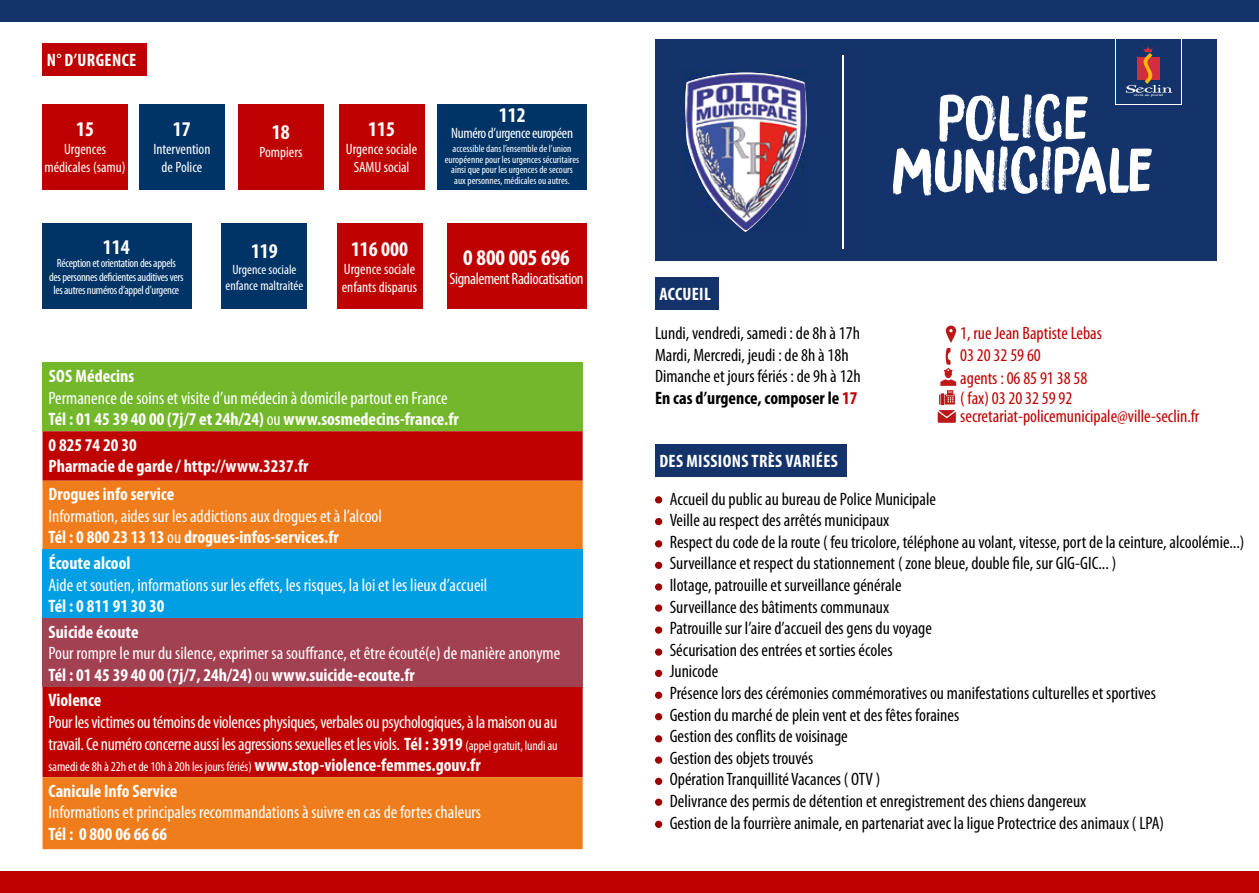
<style>
.page{position:relative;width:1259px;height:893px;background:#fff}
.page>*{position:absolute;margin:0;border:0;box-sizing:border-box;transform-origin:0 0}
.t1{font:57.9px/52.2px "DK Bocadillo";color:#fff;text-align:center}
.t2{font:700 condensed 22.5px "Myriad Pro";color:#fff}
.t3{font:700 condensed 21px "Myriad Pro";color:#fff}
.t4{font:condensed 18px/21.6px "Myriad Pro";color:#000}
.t5{font:condensed 18px/21.6px "Myriad Pro";color:#fff}
.t6{font:condensed 18px/21.6px "Myriad Pro";letter-spacing:-.02em;color:#fff}
.t7{font:700 condensed 18px/21.6px "Myriad Pro";color:#fff}
.t8{font:condensed 18px/22.4px "Myriad Pro";color:#be0201}
.t9{font:700 condensed 18px "Myriad Pro";letter-spacing:.02em;color:#fff}
.t10{font:condensed 16.5px "Myriad Pro";letter-spacing:-.025em;color:#fff}
.t11{font:condensed 15px/18px "Myriad Pro";color:#fff;text-align:center}
.t12{font:condensed 15px "Myriad Pro";letter-spacing:-.025em;color:#fff}
.t13{font:condensed 13.5px/16.2px "Myriad Pro";letter-spacing:-.01em;color:#fff;text-align:center}
.t14{font:condensed 12px/13.5px "Myriad Pro";letter-spacing:-.025em;color:#fff;text-align:center}
.t15{font:condensed 10.5px/10.5px "Myriad Pro";color:#fff;text-align:center}
.s1{font-weight:700}
.s2{font-size:13.5px}
.s3{font-weight:700;font-size:18px}
.s4{font-weight:700;color:#bf0101}
</style>
<div class="page">
<div style="left:0;top:0;width:1259px;height:21px;background:#14336a"></div>
<div style="left:0;top:872px;width:1259px;height:21px;background:#be0201"></div>
<div style="left:655px;top:39px;width:561px;height:222px;background:#14336a"></div>
<hr style="left:842px;top:55px;width:1px;height:194px;background:#fff">
<svg style="left:1115px;top:39px;width:66px;height:66px"></svg>
<div style="left:1116px;top:39px;width:64px;height:65px;background:#14336a"></div>
<svg style="left:1126px;top:45px;width:46px;height:52px"></svg>
<img style="left:683px;top:73px;width:124px;height:157px">
<div style="left:655px;top:277px;width:64px;height:33px;background:#14336a"></div>
<div style="left:43px;top:43px;width:104px;height:33px;background:#be0201"></div>
<div style="left:655px;top:444px;width:191px;height:33px;background:#14336a"></div>
<div style="left:43px;top:104px;width:85px;height:85px;background:#be0201"></div>
<div style="left:222px;top:224px;width:85px;height:85px;background:#036"></div>
<div style="left:337px;top:224px;width:85px;height:85px;background:#be0201"></div>
<div style="left:437px;top:104px;width:150px;height:85px;background:#036"></div>
<div style="left:43px;top:224px;width:149px;height:85px;background:#036"></div>
<div style="left:447px;top:224px;width:140px;height:85px;background:#be0201"></div>
<div style="left:139px;top:104px;width:85px;height:85px;background:#036"></div>
<div style="left:339px;top:104px;width:85px;height:85px;background:#be0201"></div>
<div style="left:238px;top:104px;width:85px;height:85px;background:#be0201"></div>
<div style="left:43px;top:362px;width:540px;height:69px;background:#73b72b"></div>
<div style="left:43px;top:431px;width:540px;height:50px;background:#be0201"></div>
<svg style="left:43px;top:481px;width:540px;height:368px;background:#db4d11"></svg>
<div style="left:43px;top:549px;width:540px;height:69px;background:#009fe3"></div>
<div style="left:43px;top:618px;width:540px;height:69px;background:#a24152"></div>
<svg style="left:937px;top:326px;width:19px;height:97px"></svg>
<div style="left:655px;top:496px;width:7px;height:7px;background:#900;border-radius:50%"></div>
<div style="left:655px;top:518px;width:7px;height:7px;background:#900;border-radius:50%"></div>
<div style="left:655px;top:540px;width:7px;height:7px;background:#900;border-radius:50%"></div>
<div style="left:655px;top:562px;width:7px;height:7px;background:#900;border-radius:50%"></div>
<div style="left:655px;top:583px;width:7px;height:8px;background:#900;border-radius:50%"></div>
<div style="left:655px;top:604px;width:7px;height:8px;background:#900;border-radius:50%"></div>
<div style="left:655px;top:626px;width:7px;height:8px;background:#900;border-radius:50%"></div>
<div style="left:655px;top:648px;width:7px;height:8px;background:#900;border-radius:50%"></div>
<div style="left:655px;top:670px;width:7px;height:7px;background:#900;border-radius:50%"></div>
<div style="left:655px;top:692px;width:7px;height:7px;background:#900;border-radius:50%"></div>
<div style="left:655px;top:713px;width:7px;height:7px;background:#900;border-radius:50%"></div>
<div style="left:655px;top:735px;width:7px;height:7px;background:#900;border-radius:50%"></div>
<div style="left:655px;top:756px;width:7px;height:8px;background:#900;border-radius:50%"></div>
<div style="left:655px;top:778px;width:7px;height:7px;background:#900;border-radius:50%"></div>
<div style="left:655px;top:799px;width:7px;height:7px;background:#900;border-radius:50%"></div>
<div style="left:655px;top:821px;width:7px;height:7px;background:#900;border-radius:50%"></div>
<p class="t9" style="left:47px;top:49px;width:91px">N° D’URGENCE</p>
<p class="t3" style="left:76px;top:116px;width:19px">15</p>
<p class="t11" style="left:44px;top:140px;width:83px">Urgences médicales (samu)</p>
<p class="t3" style="left:173px;top:116px;width:19px">17</p>
<p class="t11" style="left:153px;top:140px;width:59px">Intervention de Police</p>
<p class="t3" style="left:499px;top:102px;width:28px">112</p>
<p class="t12" style="left:451px;top:124px;width:123px">Numéro d’urgence européen</p>
<p class="t3" style="left:368px;top:116px;width:28px">115</p>
<p class="t11" style="left:346px;top:140px;width:73px">Urgence sociale<br>SAMU social</p>
<p class="t3" style="left:272px;top:119px;width:19px">18</p>
<p class="t11" style="left:259px;top:143px;width:44px">Pompiers</p>
<p class="t15" style="left:445px;top:143px;width:136px">accessible dans l’ensemble de l’union européenne pour les urgences sécuritaires ainsi que pour les urgences de secours aux personnes, médicales ou autres.</p>
<p class="t3" style="left:103px;top:234px;width:28px">114</p>
<p class="t14" style="left:49px;top:256px;width:136px">Réception et orientation des appels<br>des personnes deficientes auditives vers les autres numéros d’appel d’urgence</p>
<p class="t3" style="left:251px;top:238px;width:28px">119</p>
<p class="t13" style="left:225px;top:261px;width:79px">Urgence sociale enfance maltraitée</p>
<p class="t3" style="left:351px;top:236px;width:59px">116 000</p>
<p class="t11" style="left:342px;top:260px;width:77px;text-align:left">Urgence sociale enfants disparus</p>
<p class="t2" style="left:463px;top:243px;width:108px">0 800 005 696</p>
<p class="t10" style="left:449px;top:269px;width:136px">Signalement Radiocatisation</p>
<p class="t7" style="left:49px;top:365px;width:87px">SOS Médecins</p>
<p class="t5" style="left:49px;top:387px;width:412px">Permanence de soins et visite d’un médecin à domicile partout en France<br><span class="s1">Tél : 01 45 39 40 00 (7j/7 et 24h/24)</span> ou <span class="s1">www.sosmedecins-france.fr</span></p>
<p class="t7" style="left:49px;top:434px;width:261px">0 825 74 20 30<br>Pharmacie de garde / http://www.3237.fr</p>
<p class="t7" style="left:49px;top:483px;width:127px">Drogues info service</p>
<p class="t5" style="left:49px;top:505px;width:335px">Information, aides sur les addictions aux drogues et à l’alcool<br><span class="s1">Tél : 0 800 23 13 13</span> ou <span class="s1">drogues-infos-services.fr</span></p>
<p class="t7" style="left:49px;top:552px;width:83px">Écoute alcool</p>
<p class="t5" style="left:49px;top:574px;width:440px">Aide et soutien, informations sur les effets, les risques, la loi et les lieux d’accueil</p>
<p class="t7" style="left:49px;top:593px;width:117px;line-height:25.5px">Tél : 0 811 91 30 30<br>Suicide écoute</p>
<p class="t5" style="left:49px;top:642px;width:513px">Pour rompre le mur du silence, exprimer sa souffrance, et être écouté(e) de manière anonyme<br><span class="s1">Tél : 01 45 39 40 00 (7j/7, 24h/24)</span> ou <span class="s1">www.suicide-ecoute.fr</span></p>
<p class="t7" style="left:49px;top:689px;width:54px">Violence</p>
<p class="t6" style="left:49px;top:711px;width:510px">Pour les victimes ou témoins de violences physiques, verbales ou psychologiques, à la maison ou au travail. Ce numéro concerne aussi les agressions sexuelles et les viols. <span class="s1">Tél : 3919</span> <span class="s2">(appel gratuit, lundi au</span></p>
<p class="t13" style="left:49px;top:758px;width:433px">samedi de 8h à 22h et de 10h à 20h les jours fériés) <span class="s3">www.stop-violence-femmes.gouv.fr</span></p>
<p class="t7" style="left:49px;top:779px;width:130px">Canicule Info Service</p>
<p class="t5" style="left:49px;top:801px;width:434px">Informations et principales recommandations à suivre en cas de fortes chaleurs</p>
<p class="t7" style="left:49px;top:823px;width:120px">Tél : 0 800 06 66 66</p>
<h1 class="t1" style="left:891px;top:91px;width:264px">POLICE<br>MUNICIPALE</h1>
<p class="t9" style="left:659px;top:283px;width:53px">ACCUEIL</p>
<p class="t4" style="left:655px;top:322px;width:207px">Lundi, vendredi, samedi : de 8h à 17h Mardi, Mercredi, jeudi : de 8h à 18h Dimanche et jours fériés : de 9h à 12h <span class="s1">En cas d’urgence, composer le</span> <span class="s4">17</span></p>
<p class="t9" style="left:659px;top:450px;width:180px">DES MISSIONS TRÈS VARIÉES</p>
<p class="t8" style="left:960px;top:322px;width:143px">1, rue Jean Baptiste Lebas<br>03 20 32 59 60</p>
<p class="t8" style="left:960px;top:388px;width:241px;line-height:18px">( fax) 03 20 32 59 92 secretariat-policemunicipale@ville-seclin.fr</p>
<p class="t8" style="left:960px;top:366px;width:128px">agents : 06 85 91 38 58</p>
<p class="t4" style="left:669px;top:488px;width:576px">Accueil du public au bureau de Police Municipale<br>Veille au respect des arrêtés municipaux<br>Respect du code de la route ( feu tricolore, téléphone au volant, vitesse, port de la ceinture, alcoolémie...)<br>Surveillance et respect du stationnement ( zone bleue, double file, sur GIG-GIC... )<br>Ilotage, patrouille et surveillance générale<br>Surveillance des bâtiments communaux<br>Patrouille sur l’aire d’accueil des gens du voyage<br>Sécurisation des entrées et sorties écoles<br>Junicode<br>Présence lors des cérémonies commémoratives ou manifestations culturelles et sportives<br>Gestion du marché de plein vent et des fêtes foraines<br>Gestion des conflits de voisinage<br>Gestion des objets trouvés<br>Opération Tranquillité Vacances ( OTV )<br>Delivrance des permis de détention et enregistrement des chiens dangereux<br>Gestion de la fourrière animale, en partenariat avec la ligue Protectrice des animaux ( LPA)</p>
</div>
